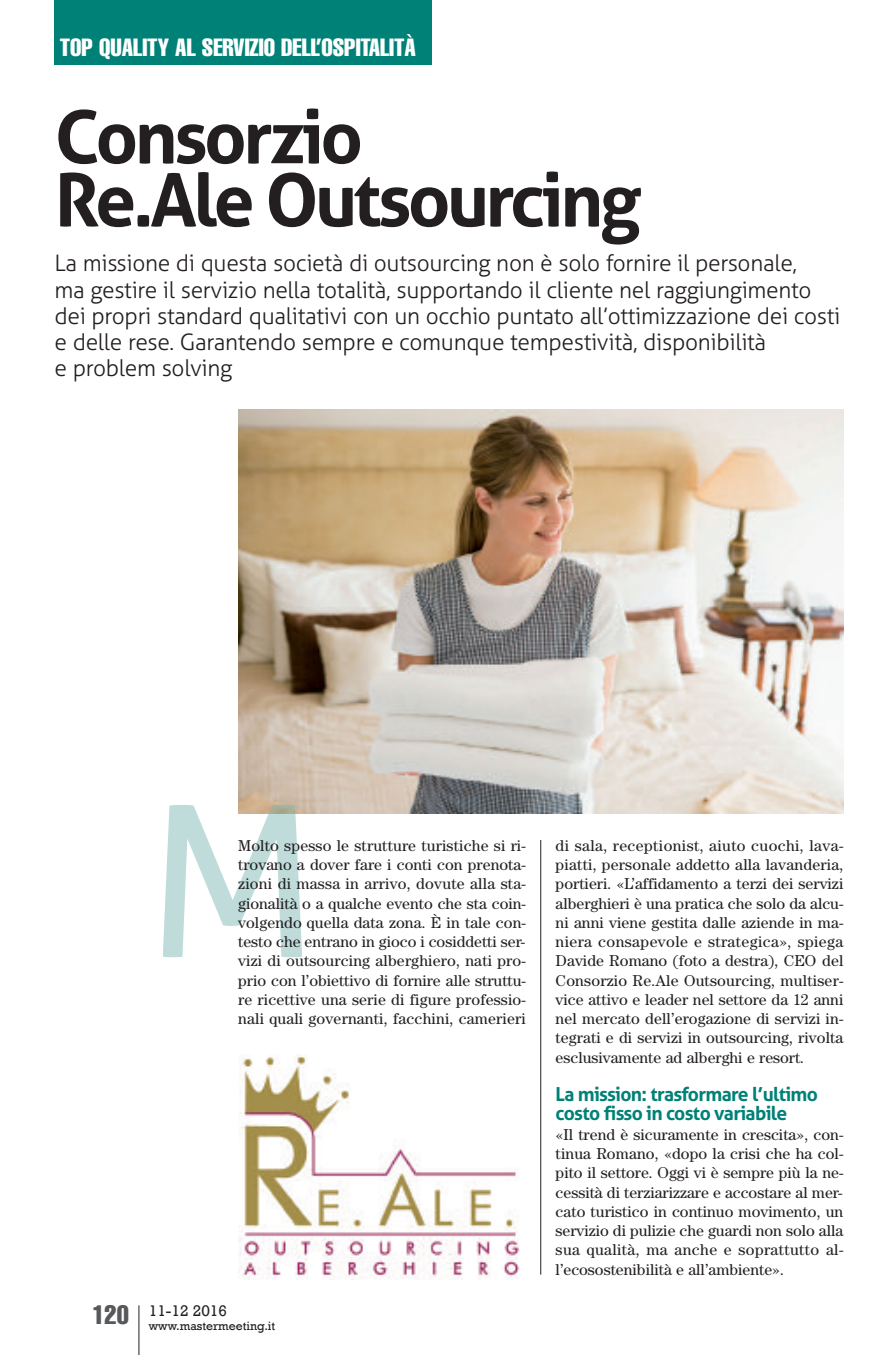
<style>
.page{position:relative;width:893px;height:1355px;background:#fff}
.page>*{position:absolute;margin:0;border:0;box-sizing:border-box;transform-origin:0 0}
.t1{font:700 73.5px/63px "Aller";letter-spacing:-.05em;color:#231f20}
.t2{font:extra-condensed 24.5px "Helvetica";color:#fff}
.t3{font:300 22.75px/26.2px "Aller";letter-spacing:-.015em;color:#231f20}
.t4{font:700 19.25px/19.2px "Aller";letter-spacing:-.035em;color:#008177}
.t5{font:15.75px/19.2px "Century";letter-spacing:.005em;color:#231f20;text-align:justify}
.t6{font:15.75px "Rockwell";color:#231f20}
.t7{font:12.25px "Rockwell";color:#231f20}
</style>
<div class="page">
<img style="left:238px;top:409px;width:605px;height:404px">
<img style="left:238px;top:1054px;width:282px;height:225px">
<hr style="left:540px;top:840px;width:1px;height:434px;background:#231f20">
<hr style="left:138px;top:1305px;width:1px;height:49px;background:#231f20">
<div style="left:55px;top:0;width:377px;height:64px;background:#008177"></div>
<svg style="left:163px;top:804px;width:139px;height:153px"></svg>
<img style="left:268px;top:804px;width:28px;height:9px">
<h2 class="t2" style="left:60px;top:39px;width:358px">TOP QUALITY AL SERVIZIO DELL’OSPITALITÀ</h2>
<h1 class="t1" style="left:55px;top:106px;width:588px">Consorzio<br>Re.Ale Outsourcing</h1>
<p class="t3" style="left:55px;top:250px;width:787px">La missione di questa società di outsourcing non è solo fornire il personale,<br>ma gestire il servizio nella totalità, supportando il cliente nel raggiungimento dei propri standard qualitativi con un occhio puntato all’ottimizzazione dei costi e delle rese. Garantendo sempre e comunque tempestività, disponibilità<br>e problem solving</p>
<p class="t5" style="left:238px;top:837px;width:289px">Molto spesso le strutture turistiche si ri&shy;trovano a dover fare i conti con prenota&shy;zioni di massa in arrivo, dovute alla sta&shy;gionalità o a qualche evento che sta coin&shy;volgendo quella data zona. È in tale con&shy;testo che entrano in gioco i cosiddetti ser&shy;vizi di outsourcing alberghiero, nati pro&shy;prio con l’obiettivo di fornire alle struttu&shy;re ricettive una serie di figure professio&shy;nali quali governanti, facchini, camerieri</p>
<p class="t7" style="left:92px;top:1318px;width:184px"><sup>120</sup> www.mastermeeting.it</p>
<p class="t6" style="left:149px;top:1300px;width:80px">11-12 2016</p>
<p class="t5" style="left:556px;top:837px;width:289px">di sala, receptionist, aiuto cuochi, lava&shy;piatti, personale addetto alla lavanderia, portieri. «L’affidamento a terzi dei servizi alberghieri è una pratica che solo da alcu&shy;ni anni viene gestita dalle aziende in ma&shy;niera consapevole e strategica», spiega Davide Romano (foto a destra), CEO del Consorzio Re.Ale Outsourcing, multiser&shy;vice attivo e leader nel settore da 12 anni nel mercato dell’erogazione di servizi in&shy;tegrati e di servizi in outsourcing, rivolta esclusivamente ad alberghi e resort.</p>
<p class="t4" style="left:556px;top:1084px;width:264px">La mission: trasformare l’ultimo costo fisso in costo variabile</p>
<p class="t5" style="left:556px;top:1125px;width:289px">«Il trend è sicuramente in crescita», con&shy;tinua Romano, «dopo la crisi che ha col&shy;pito il settore. Oggi vi è sempre più la ne&shy;cessità di terziarizzare e accostare al mer&shy;cato turistico in continuo movimento, un servizio di pulizie che guardi non solo alla sua qualità, ma anche e soprattutto al&shy;l’ecosostenibilità e all’ambiente».</p>
</div>
